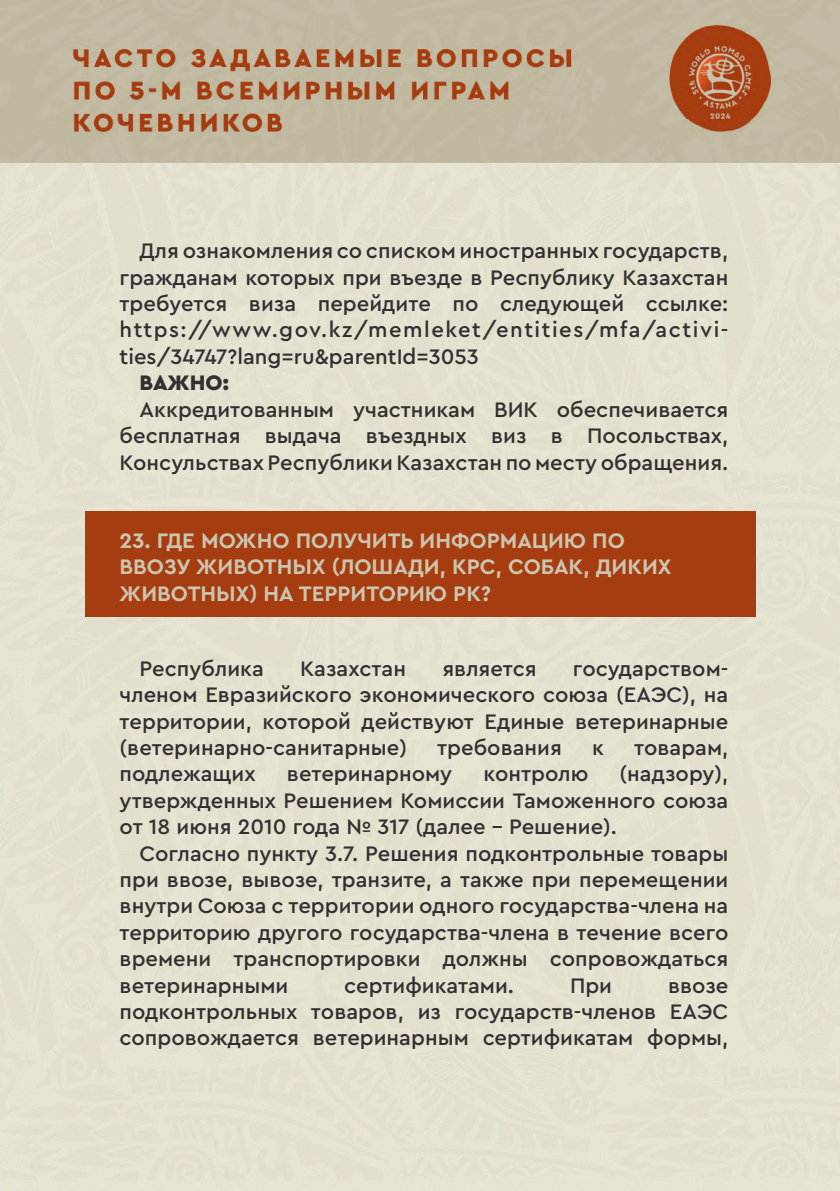
<style>
.page{position:relative;width:840px;height:1191px;background:#fff}
.page>*{position:absolute;margin:0;border:0;box-sizing:border-box;transform-origin:0 0}
.t1{font:500 22px/26.4px "Cera Pro";color:#312f30;text-align:justify}
.t2{font:700 22px/26.4px "Cera Pro";color:#cbc5af}
.t3{font:900 22px "Cera Pro";color:#312f30}
</style>
<div class="page">
<img style="left:0;top:0;width:839px;height:1191px">
<div style="left:85px;top:511px;width:669px;height:106px;background:#a63d10"></div>
<p class="t1" style="left:119px;top:237px;width:610px;text-indent:20px">Для ознакомления со списком иностранных государств, гражданам которых при въезде в Республику Казахстан требуется виза перейдите по следующей ссылке: https://www.gov.kz/memleket/entities/mfa/activi&shy;ties/34747?lang=ru&amp;parentId=3053</p>
<p class="t3" style="left:139px;top:368px;width:91px">ВАЖНО:</p>
<p class="t1" style="left:119px;top:395px;width:610px;text-indent:20px">Аккредитованным участникам ВИК обеспечивается бесплатная выдача въездных виз в Посольствах, Консульствах Республики Казахстан по месту обращения.</p>
<p class="t2" style="left:119px;top:526px;width:553px">23. ГДЕ МОЖНО ПОЛУЧИТЬ ИНФОРМАЦИЮ ПО<br>ВВОЗУ ЖИВОТНЫХ (ЛОШАДИ, КРС, СОБАК, ДИКИХ<br>ЖИВОТНЫХ) НА ТЕРРИТОРИЮ РК?</p>
<p class="t1" style="left:139px;top:654px;width:126px">Республика</p>
<p class="t1" style="left:300px;top:654px;width:107px">Казахстан</p>
<p class="t1" style="left:442px;top:654px;width:96px">является</p>
<p class="t1" style="left:119px;top:654px;width:610px;text-indent:453px">государством&shy;членом Евразийского экономического союза (ЕАЭС), на территории, которой действуют Единые ветеринарные (ветеринарно-санитарные)</p>
<p class="t1" style="left:437px;top:733px;width:126px">требования</p>
<p class="t1" style="left:591px;top:733px;width:13px">к</p>
<p class="t1" style="left:633px;top:733px;width:96px">товарам,</p>
<p class="t1" style="left:119px;top:760px;width:610px;text-indent:499px">(надзору), утвержденных Решением Комиссии Таможенного союза от 18 июня 2010 года № 317 (далее – Решение).</p>
<p class="t1" style="left:119px;top:839px;width:610px;text-indent:20px">Согласно пункту 3.7. Решения подконтрольные товары при ввозе, вывозе, транзите, а также при перемещении внутри Союза с территории одного государства-члена на территорию другого государства-члена в течение всего времени транспортировки должны сопровождаться ветеринарными</p>
<p class="t1" style="left:119px;top:760px;width:138px">подлежащих</p>
<p class="t1" style="left:287px;top:760px;width:167px">ветеринарному</p>
<p class="t1" style="left:483px;top:760px;width:106px">контролю</p>
<p class="t1" style="left:344px;top:971px;width:171px">сертификатами.</p>
<p class="t1" style="left:569px;top:971px;width:44px">При</p>
<p class="t1" style="left:119px;top:971px;width:610px;text-indent:548px">ввозе подконтрольных товаров, из государств-членов ЕАЭС сопровождается ветеринарным сертификатам формы,</p>
</div>
